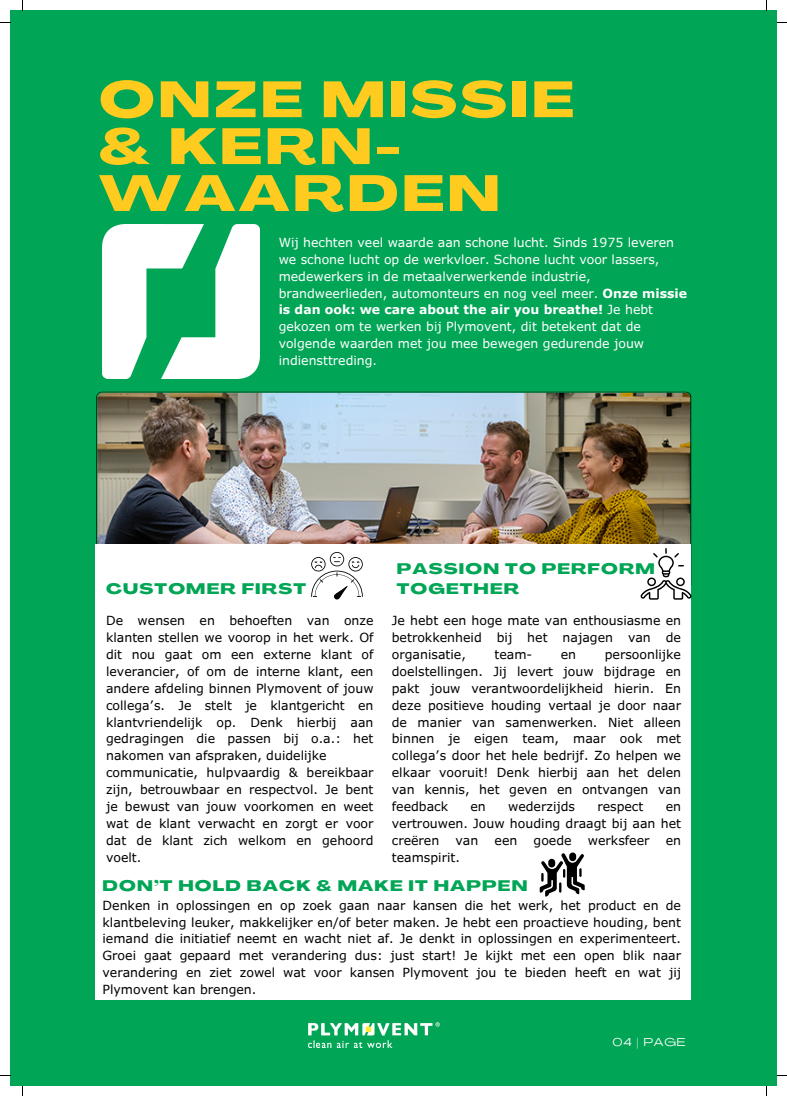
<style>
.page{position:relative;width:787px;height:1096px;background:#fff}
.page>*{position:absolute;margin:0;border:0;box-sizing:border-box;transform-origin:0 0}
.t1{font:800 50px/46.9px "Agrandir Grand";letter-spacing:.07em;color:#ffcb1f}
.t2{font:800 15px/20.6px "Agrandir Grand";letter-spacing:.08em;color:#00a555}
.t3{font:12.5px/16.9px "Verdana Pro";color:#000001;text-align:justify}
.t4{font:12.5px/16.9px "Verdana Pro";color:#fff}
.t5{font:11.25px "Agrandir Grand";letter-spacing:.08em;color:#fff}
.s1{font-weight:700}
</style>
<div class="page">
<div style="left:10px;top:10px;width:767px;height:1076px;background:#00a555"></div>
<img style="left:96px;top:391px;width:595px;height:153px">
<div style="left:96px;top:544px;width:595px;height:456px;background:#fff"></div>
<svg style="left:311px;top:552px;width:52px;height:47px"></svg>
<svg style="left:640px;top:548px;width:52px;height:51px"></svg>
<svg style="left:540px;top:853px;width:45px;height:43px"></svg>
<div style="left:569px;top:852px;width:7px;height:9px;background:#000;border-radius:4px"></div>
<div style="left:548px;top:858px;width:7px;height:9px;background:#000;border-radius:4px"></div>
<img style="left:102px;top:224px;width:158px;height:155px">
<img style="left:309px;top:1022px;width:130px;height:25px">
<h3 class="t1" style="left:99px;top:81px;width:476px">ONZE MISSIE &amp; KERN-<br>WAARDEN</h3>
<p class="t4" style="left:279px;top:233px;width:410px">Wij hechten veel waarde aan schone lucht. Sinds 1975 leveren we schone lucht op de werkvloer. Schone lucht voor lassers, medewerkers in de metaalverwerkende industrie, brandweerlieden, automonteurs en nog veel meer. <span class="s1">Onze missie is dan ook: we care about the air you breathe!</span> Je hebt gekozen om te werken bij Plymovent, dit betekent dat de volgende waarden met jou mee bewegen gedurende jouw indiensttreding.</p>
<h2 class="t2" style="left:106px;top:580px;width:201px">CUSTOMER FIRST</h2>
<p class="t2" style="left:397px;top:559px;width:260px">PASSION TO PERFORM<br>TOGETHER</p>
<p class="t3" style="left:106px;top:611px;width:269px;text-align:left">De wensen en behoeften van onze klanten stellen we voorop in het werk. Of dit nou gaat om een externe klant of leverancier, of om de interne klant, een andere afdeling binnen Plymovent of jouw collega’s. Je stelt je klantgericht en klantvriendelijk op. Denk hierbij aan gedragingen die passen bij o.a.: het nakomen van afspraken, duidelijke communicatie, hulpvaardig &amp; bereikbaar zijn, betrouwbaar en respectvol. Je bent je bewust van jouw voorkomen en weet wat de klant verwacht en zorgt er voor dat de klant zich welkom en gehoord voelt.</p>
<h3 class="t3" style="left:392px;top:611px;width:291px">Je hebt een hoge mate van enthousiasme en betrokkenheid bij het najagen van de organisatie,</h3>
<h3 class="t3" style="left:392px;top:645px;width:291px;text-indent:213px">persoonlijke doelstellingen. Jij levert jouw bijdrage en pakt jouw verantwoordelijkheid hierin. En deze positieve houding vertaal je door naar de manier van samenwerken. Niet alleen binnen je eigen team, maar ook met collega’s door het hele bedrijf. Zo helpen we elkaar vooruit! Denk hierbij aan het delen van kennis, het geven en ontvangen van feedback</h3>
<h3 class="t3" style="left:494px;top:645px;width:39px">team-</h3>
<h3 class="t3" style="left:561px;top:645px;width:17px">en</h3>
<h3 class="t3" style="left:470px;top:797px;width:17px">en</h3>
<h3 class="t3" style="left:508px;top:797px;width:68px">wederzijds</h3>
<h3 class="t3" style="left:597px;top:797px;width:48px">respect</h3>
<h3 class="t3" style="left:392px;top:797px;width:291px;text-indent:274px">en vertrouwen. Jouw houding draagt bij aan het creëren</h3>
<h3 class="t3" style="left:455px;top:831px;width:24px">van</h3>
<h3 class="t3" style="left:494px;top:831px;width:24px">een</h3>
<h3 class="t3" style="left:534px;top:831px;width:40px">goede</h3>
<h3 class="t3" style="left:588px;top:831px;width:63px">werksfeer</h3>
<h3 class="t3" style="left:666px;top:831px;width:17px">en</h3>
<h3 class="t3" style="left:392px;top:848px;width:70px">teamspirit.</h3>
<h3 class="t3" style="left:103px;top:896px;width:580px">Denken in oplossingen en op zoek gaan naar kansen die het werk, het product en de klantbeleving leuker, makkelijker en/of beter maken. Je hebt een proactieve houding, bent iemand die initiatief neemt en wacht niet af. Je denkt in oplossingen en experimenteert.<br>Groei gaat gepaard met verandering dus: just start! Je kijkt met een open blik naar verandering en ziet zowel wat voor kansen Plymovent jou te bieden heeft en wat jij Plymovent kan brengen.</h3>
<h2 class="t2" style="left:103px;top:876px;width:426px">DON’T HOLD BACK &amp; MAKE IT HAPPEN</h2>
<p class="t5" style="left:612px;top:1037px;width:75px">04 | PAGE</p>
</div>
